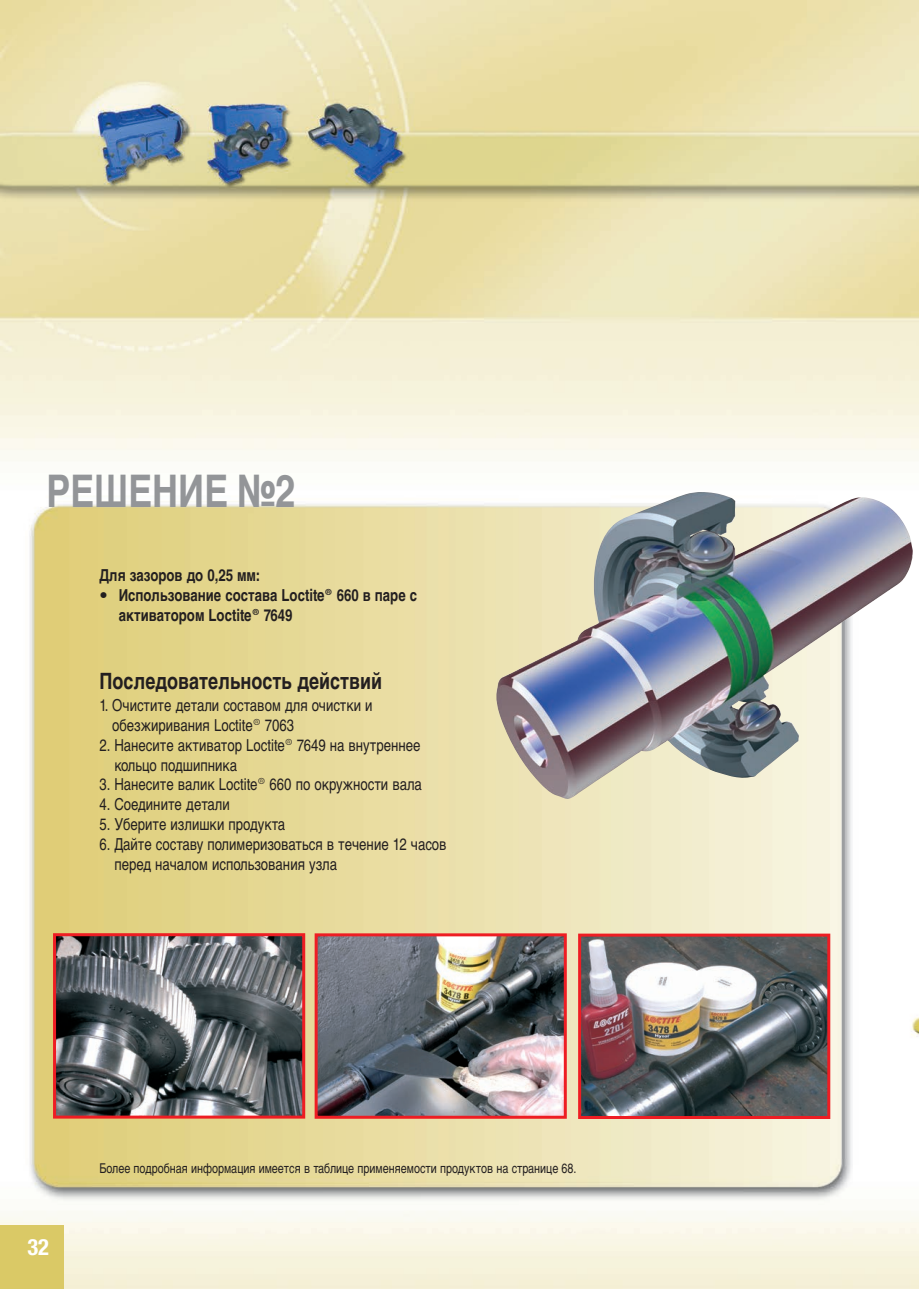
<style>
.page{position:relative;width:919px;height:1289px;background:#fff}
.page>*{position:absolute;margin:0;border:0;box-sizing:border-box;transform-origin:0 0}
.t1{font:700 45px "Helvetica Cyr";color:#939598;scale:.8 1}
.t2{font:700 22.5px "Helvetica Cyr";color:#231f20;scale:.8 1}
.t3{font:700 condensed 22.5px "Helvetica Neue";color:#fff}
.t4{font:16.5px/19.8px "Helvetica Cyr Upright";color:#231f20;scale:.8 1}
.t5{font:700 16.5px/19.8px "Helvetica Cyr";color:#231f20}
.t6{font:700 16.5px "Helvetica Cyr";color:#231f20;scale:.8 1}
.t7{font:13.5px "Helvetica Cyr Upright";color:#231f20;scale:.8 1}
</style>
<div class="page">
<img style="left:0;top:0;width:918px;height:1288px">
<div style="left:0;top:1224px;width:64px;height:64px;background:#dac966"></div>
<img style="left:57px;top:937px;width:244px;height:177px">
<div style="left:53px;top:933px;width:252px;height:185px;border:3px solid #ee1d23"></div>
<img style="left:318px;top:937px;width:244px;height:177px">
<div style="left:314px;top:933px;width:252px;height:185px;border:3px solid #ee1d23"></div>
<img style="left:582px;top:937px;width:244px;height:177px">
<div style="left:578px;top:933px;width:252px;height:185px;border:3px solid #ee1d23"></div>
<img style="left:496px;top:492px;width:416px;height:307px">
<h1 class="t1" style="left:46px;top:474px;width:313px">РЕШЕНИЕ №2</h1>
<p class="t6" style="left:99px;top:569px;width:202px">Для зазоров до 0,25 мм:</p>
<p class="t5" style="left:119px;top:587px;width:300px;text-indent:-19px">• Использование состава Loctite® 660 в паре с активатором Loctite® 7649</p>
<h2 class="t2" style="left:99px;top:673px;width:355px">Последовательность действий</h2>
<p class="t4" style="left:112px;top:697px;width:327px;text-indent:-13px">1. Очистите детали составом для очистки и обезжиривания Loctite® 7063</p>
<p class="t4" style="left:114px;top:736px;width:384px;text-indent:-15px">2. Нанесите активатор Loctite® 7649 на внутреннее кольцо подшипника</p>
<p class="t4" style="left:99px;top:776px;width:405px">3. Нанесите валик Loctite® 660 по окружности вала</p>
<p class="t4" style="left:99px;top:796px;width:164px">4. Соедините детали</p>
<p class="t4" style="left:99px;top:815px;width:234px">5. Уберите излишки продукта</p>
<p class="t4" style="left:114px;top:835px;width:417px;text-indent:-15px">6. Дайте составу полимеризоваться в течение 12 часов перед началом использования узла</p>
<h2 class="t3" style="left:27px;top:1239px;width:23px">32</h2>
<p class="t7" style="left:99px;top:1162px;width:598px">Более подробная информация имеется в таблице применяемости продуктов на странице 68.</p>
</div>
